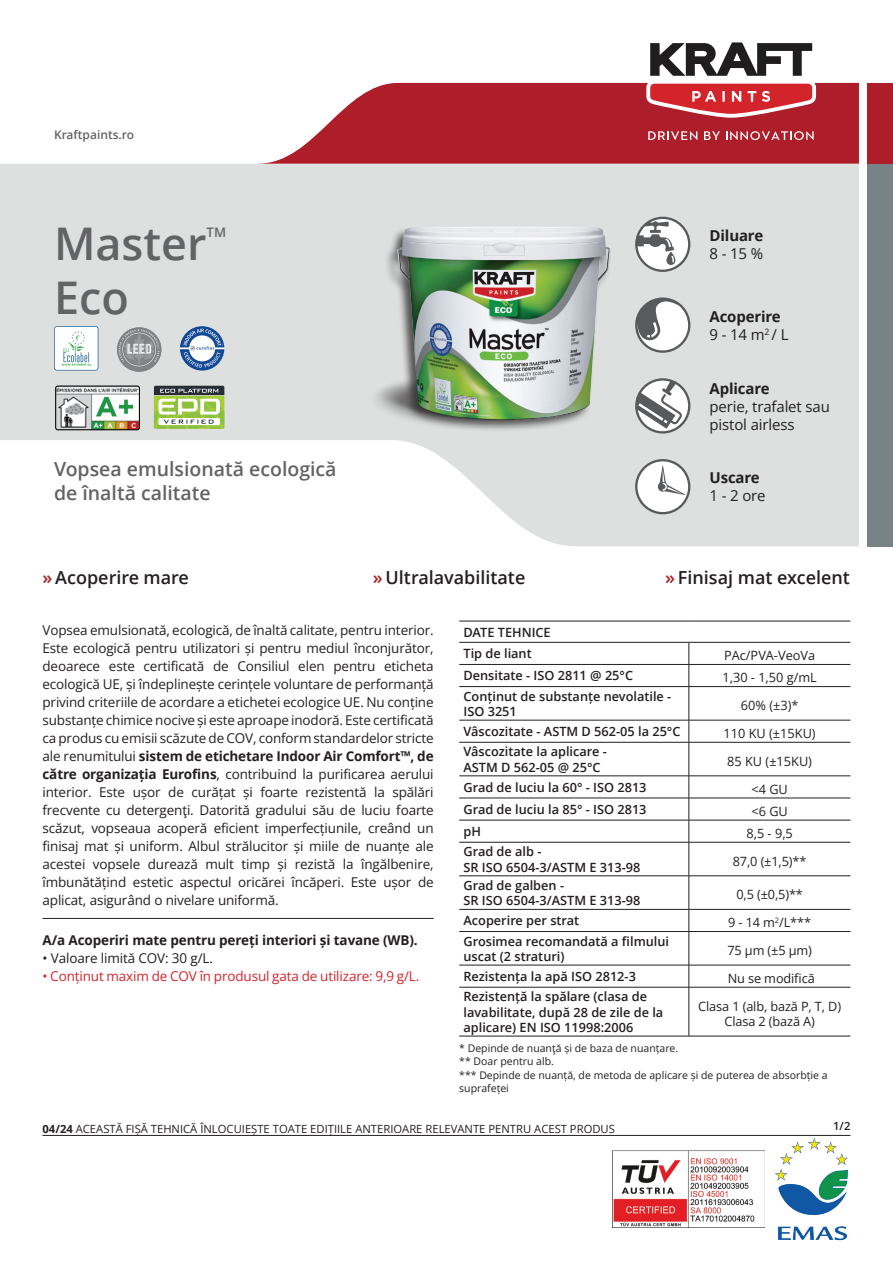
<style>
.page{position:relative;width:893px;height:1263px;background:#fff}
.page>*{position:absolute;margin:0;border:0;box-sizing:border-box;transform-origin:0 0}
.t1{font:600 45px "Open Sans";color:#636366}
.t2{font:600 19.5px/23.4px "Open Sans";color:#636366}
.t3{font:600 18px "Open Sans";color:#231f20}
.t4{font:15px/18px "Open Sans";letter-spacing:-.01em;color:#231f20}
.t5{font:700 15px/18px "Open Sans";letter-spacing:-.01em;color:#231f20}
.t6{font:13.5px/18px "Open Sans";letter-spacing:-.01em;color:#231f20;text-align:justify}
.t7{font:13.5px "Open Sans";letter-spacing:-.01em;color:#d3242b}
.t8{font:700 13.5px "Open Sans";letter-spacing:-.01em;color:#231f20}
.t9{font:600 13.05px "Open Sans";color:#636366}
.t10{font:600 12.75px/15.3px "Open Sans";color:#231f20}
.t11{font:12.75px/15.3px "Open Sans";letter-spacing:-.01em;color:#231f20;text-align:center}
.t12{font:600 12px "Open Sans";color:#636366}
.t13{font:11.25px "Open Sans";color:#231f20}
.t14{font:600 11.25px "Open Sans";color:#231f20}
.t15{font:10.5px/13.5px "Open Sans";color:#231f20}
.s1{font-weight:400}
.s2{color:#a92228}
.s3{font-weight:700}
</style>
<div class="page">
<svg style="left:0;top:164px;width:859px;height:382px;fill:#dde0df"></svg>
<svg style="left:259px;top:83px;width:600px;height:81px;background:#b93d48"></svg>
<div style="left:867px;top:83px;width:26px;height:81px;background:#ae1d2a"></div>
<div style="left:867px;top:164px;width:26px;height:382px;background:#788388"></div>
<svg style="left:642px;top:42px;width:178px;height:80px"></svg>
<svg style="left:648px;top:131px;width:49px;height:9px"></svg>
<svg style="left:704px;top:131px;width:16px;height:9px"></svg>
<svg style="left:726px;top:131px;width:88px;height:9px"></svg>
<div style="left:366px;top:225px;width:246px;height:207px;background:#dde0df"></div>
<img style="left:372px;top:192px;width:264px;height:264px">
<svg style="left:635px;top:297px;width:55px;height:56px"></svg>
<svg style="left:635px;top:459px;width:55px;height:55px"></svg>
<svg style="left:635px;top:378px;width:55px;height:55px"></svg>
<svg style="left:635px;top:217px;width:55px;height:55px"></svg>
<img style="left:612px;top:1150px;width:152px;height:77px">
<img style="left:775px;top:1138px;width:74px;height:103px">
<hr style="left:43px;top:1135px;width:807px;height:1px;background:#231f20">
<hr style="left:43px;top:918px;width:391px;height:1px;background:#231f20">
<hr style="left:459px;top:621px;width:230px;height:1px;background:#231f20">
<hr style="left:689px;top:621px;width:161px;height:1px;background:#231f20">
<hr style="left:459px;top:642px;width:230px;height:1px;background:#231f20">
<hr style="left:689px;top:642px;width:161px;height:1px;background:#231f20">
<hr style="left:459px;top:664px;width:230px;height:1px;background:#231f20">
<hr style="left:689px;top:664px;width:161px;height:1px;background:#231f20">
<svg style="left:689px;top:642px;width:1px;height:44px"></svg>
<hr style="left:459px;top:686px;width:230px;height:1px;background:#231f20">
<hr style="left:689px;top:686px;width:161px;height:1px;background:#231f20">
<hr style="left:689px;top:687px;width:1px;height:33px;background:#231f20">
<hr style="left:459px;top:720px;width:230px;height:1px;background:#231f20">
<hr style="left:689px;top:720px;width:161px;height:1px;background:#231f20">
<svg style="left:689px;top:720px;width:1px;height:22px"></svg>
<hr style="left:459px;top:742px;width:230px;height:1px;background:#231f20">
<hr style="left:689px;top:742px;width:161px;height:1px;background:#231f20">
<hr style="left:689px;top:742px;width:1px;height:34px;background:#231f20">
<hr style="left:459px;top:775px;width:230px;height:1px;background:#231f20">
<hr style="left:689px;top:775px;width:161px;height:1px;background:#231f20">
<hr style="left:459px;top:798px;width:230px;height:1px;background:#231f20">
<hr style="left:689px;top:798px;width:161px;height:1px;background:#231f20">
<hr style="left:459px;top:820px;width:230px;height:1px;background:#231f20">
<hr style="left:689px;top:820px;width:161px;height:1px;background:#231f20">
<svg style="left:689px;top:776px;width:1px;height:66px"></svg>
<hr style="left:459px;top:842px;width:230px;height:1px;background:#231f20">
<hr style="left:689px;top:842px;width:161px;height:1px;background:#231f20">
<hr style="left:689px;top:842px;width:1px;height:34px;background:#231f20">
<hr style="left:459px;top:875px;width:230px;height:1px;background:#231f20">
<hr style="left:689px;top:875px;width:161px;height:1px;background:#231f20">
<hr style="left:689px;top:876px;width:1px;height:33px;background:#231f20">
<hr style="left:459px;top:909px;width:230px;height:1px;background:#231f20">
<hr style="left:689px;top:909px;width:161px;height:1px;background:#231f20">
<svg style="left:689px;top:909px;width:1px;height:22px"></svg>
<hr style="left:459px;top:931px;width:230px;height:1px;background:#231f20">
<hr style="left:689px;top:931px;width:161px;height:1px;background:#231f20">
<hr style="left:689px;top:932px;width:1px;height:33px;background:#231f20">
<hr style="left:459px;top:965px;width:230px;height:1px;background:#231f20">
<hr style="left:689px;top:965px;width:161px;height:1px;background:#231f20">
<svg style="left:689px;top:965px;width:1px;height:22px"></svg>
<hr style="left:459px;top:987px;width:230px;height:1px;background:#231f20">
<hr style="left:689px;top:987px;width:161px;height:1px;background:#231f20">
<hr style="left:689px;top:987px;width:1px;height:49px;background:#231f20">
<hr style="left:459px;top:1036px;width:230px;height:1px;background:#231f20">
<hr style="left:689px;top:1036px;width:161px;height:1px;background:#231f20">
<svg style="left:54px;top:326px;width:44px;height:45px"></svg>
<svg style="left:180px;top:326px;width:44px;height:45px"></svg>
<svg style="left:117px;top:327px;width:44px;height:45px;background:#a4a6a8"></svg>
<svg style="left:154px;top:386px;width:70px;height:43px"></svg>
<img style="left:56px;top:386px;width:82px;height:44px">
<div style="left:56px;top:386px;width:84px;height:44px;border:1px solid #040503;border-radius:2px"></div>
<svg style="left:96px;top:397px;width:37px;height:19px"></svg>
<p class="t12" style="left:54px;top:126px;width:82px">Kraftpaints.ro</p>
<h1 class="t1" style="left:54px;top:213px;width:154px">Master</h1>
<p class="t9" style="left:207px;top:224px;width:21px">TM</p>
<h1 class="t1" style="left:54px;top:267px;width:76px">Eco</h1>
<h2 class="t2" style="left:54px;top:457px;width:284px">Vopsea emulsionată ecologică de înaltă calitate</h2>
<p class="t5" style="left:709px;top:226px;width:55px">Diluare</p>
<p class="t4" style="left:709px;top:244px;width:55px">8 - 15 %</p>
<p class="t5" style="left:709px;top:307px;width:80px">Acoperire<br><span class="s1">9 - 14 m</span><sup>2</sup> <span class="s1">/ L</span></p>
<p class="t5" style="left:709px;top:379px;width:62px">Aplicare</p>
<p class="t4" style="left:709px;top:397px;width:122px">perie, trafalet sau pistol airless</p>
<p class="t5" style="left:709px;top:469px;width:52px">Uscare</p>
<p class="t4" style="left:709px;top:487px;width:58px">1 - 2 ore</p>
<h3 class="t3" style="left:43px;top:565px;width:148px"><span class="s2">»</span>Acoperire mare</h3>
<h3 class="t3" style="left:373px;top:565px;width:154px"><span class="s2">»</span> Ultralavabilitate</h3>
<h3 class="t3" style="left:665px;top:565px;width:186px"><span class="s2">»</span> Finisaj mat excelent</h3>
<p class="t10" style="left:463px;top:621px;width:89px;line-height:21.8px">DATE TEHNICE<br>Tip de liant</p>
<p class="t6" style="left:43px;top:621px;width:393px">Vopsea emulsionată, ecologică, de înaltă calitate, pentru interior.<br>Este ecologică pentru utilizatori și pentru mediul înconjurător, deoarece este certificată de Consiliul elen pentru eticheta ecologică UE, și îndeplinește cerințele voluntare de performanță privind criteriile de acordare a etichetei ecologice UE. Nu conține substanțe chimice nocive și este aproape inodoră. Este certificată ca produs cu emisii scăzute de COV, conform standardelor stricte ale renumitului <span class="s3">sistem de etichetare Indoor Air Comfort™, de către organizația Eurofins</span>, contribuind la purificarea aerului interior. Este ușor de curățat și foarte rezistentă la spălări frecvente cu detergenţi. Datorită gradului său de luciu foarte scăzut, vopseaua acoperă eficient imperfecțiunile, creând un finisaj mat și uniform. Albul strălucitor și miile de nuanțe ale acestei vopsele durează mult timp și rezistă la îngălbenire, îmbunătățind estetic aspectul oricărei încăperi. Este ușor de aplicat, asigurând o nivelare uniformă.</p>
<p class="t11" style="left:724px;top:648px;width:93px">PAc/PVA-VeoVa</p>
<p class="t10" style="left:463px;top:668px;width:171px">Densitate - ISO 2811 @ 25°C</p>
<p class="t11" style="left:722px;top:670px;width:96px">1,30 - 1,50 g/mL</p>
<p class="t10" style="left:463px;top:688px;width:209px">Conținut de substanțe nevolatile -<br>ISO 3251</p>
<p class="t11" style="left:741px;top:698px;width:59px">60% (±3)*</p>
<p class="t10" style="left:463px;top:723px;width:219px">Vâscozitate - ASTM D 562-05 la 25°C</p>
<p class="t11" style="left:724px;top:725px;width:94px">110 KU (±15KU)</p>
<p class="t10" style="left:463px;top:744px;width:145px">Vâscozitate la aplicare -<br>ASTM D 562-05 @ 25°C</p>
<p class="t11" style="left:727px;top:753px;width:86px">85 KU (±15KU)</p>
<p class="t10" style="left:463px;top:779px;width:185px">Grad de luciu la 60° - ISO 2813</p>
<p class="t11" style="left:751px;top:781px;width:38px">&lt;4 GU</p>
<p class="t10" style="left:463px;top:801px;width:185px">Grad de luciu la 85° - ISO 2813</p>
<p class="t11" style="left:751px;top:803px;width:38px">&lt;6 GU</p>
<p class="t10" style="left:463px;top:823px;width:19px">pH</p>
<p class="t11" style="left:746px;top:825px;width:48px">8,5 - 9,5</p>
<p class="t10" style="left:463px;top:844px;width:178px">Grad de alb -<br>SR ISO 6504-3/ASTM E 313-98</p>
<p class="t11" style="left:733px;top:853px;width:75px">87,0 (±1,5)**</p>
<p class="t10" style="left:463px;top:877px;width:178px">Grad de galben -<br>SR ISO 6504-3/ASTM E 313-98</p>
<p class="t11" style="left:736px;top:887px;width:68px">0,5 (±0,5)**</p>
<p class="t10" style="left:463px;top:913px;width:117px">Acoperire per strat</p>
<p class="t11" style="left:728px;top:915px;width:84px">9 - 14 m<sup>2</sup>/L***</p>
<p class="t10" style="left:463px;top:933px;width:207px">Grosimea recomandată a filmului uscat (2 straturi)</p>
<p class="t11" style="left:727px;top:942px;width:86px">75 μm (±5 μm)</p>
<p class="t10" style="left:463px;top:968px;width:174px">Rezistența la apă ISO 2812-3</p>
<p class="t11" style="left:728px;top:970px;width:88px">Nu se modifică</p>
<p class="t10" style="left:463px;top:989px;width:201px">Rezistență la spălare (clasa de lavabilitate, după 28 de zile de la aplicare) EN ISO 11998:2006</p>
<p class="t11" style="left:698px;top:998px;width:144px">Clasa 1 (alb, bază P, T, D)<br>Clasa 2 (bază A)</p>
<p class="t15" style="left:459px;top:1041px;width:370px">* Depinde de nuanţă și de baza de nuanțare.<br>** Doar pentru alb.<br>*** Depinde de nuanță, de metoda de aplicare și de puterea de absorbție a suprafeței</p>
<p class="t8" style="left:43px;top:931px;width:377px">Α/a Acoperiri mate pentru pereți interiori și tavane (WB).</p>
<p class="t6" style="left:43px;top:949px;width:172px">• Valoare limită COV: 30 g/L.</p>
<p class="t7" style="left:43px;top:967px;width:378px">• Conținut maxim de COV în produsul gata de utilizare: 9,9 g/L.</p>
<p class="t13" style="left:43px;top:1121px;width:574px"><span class="s3">04/24</span> ACEASTĂ FIȘĂ TEHNICĂ ÎNLOCUIEȘTE TOATE EDIȚIILE ANTERIOARE RELEVANTE PENTRU ACEST PRODUS</p>
<p class="t14" style="left:833px;top:1118px;width:19px">1/2</p>
</div>
